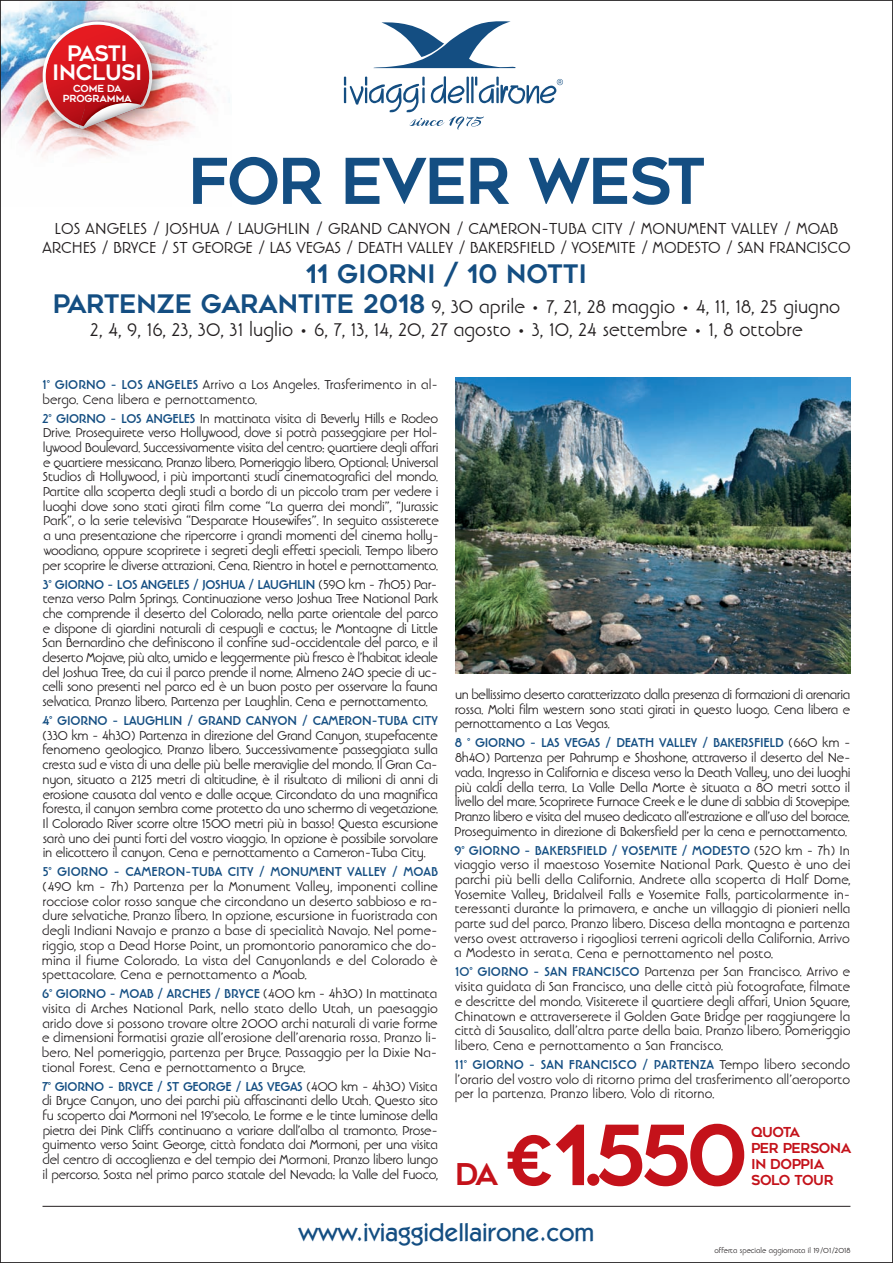
<style>
.page{position:relative;width:893px;height:1263px;background:#fff}
.page>*{position:absolute;margin:0;border:0;box-sizing:border-box;transform-origin:0 0}
.t1{font:82.5px "Geometos";color:#c4121a}
.t2{font:63px "Geometos";letter-spacing:-.035em;color:#144e82}
.t3{font:30px "Geometos";color:#c4121a}
.t4{font:500 25.5px "Itc Kabel LT";letter-spacing:-.005em;color:#144e82}
.t5{font:25.5px "Geometos";color:#144e82}
.t6{font:22.5px/22.5px "Linotype Banjoman";color:#231f20;text-align:center}
.t7{font:21.3px/19.2px "Geometos";letter-spacing:-.01em;color:#fff;text-align:center}
.t8{font:19.5px/19.5px "Linotype Banjoman";letter-spacing:-.01em;color:#231f20;text-align:center}
.t9{font:15.75px/14.7px "Linotype Banjoman";letter-spacing:-.02em;color:#231f20;text-align:justify}
.t10{font:700 15.75px "Linotype Banjoman";letter-spacing:-.01em;color:#144e82}
.t11{font:15.75px/14.7px "Linotype Banjoman";color:#231f20}
.t12{font:13.8px/15.9px "Geometos";letter-spacing:-.03em;color:#c4121a}
.t13{font:9.75px/10.1px "Geometos";letter-spacing:-.01em;color:#fff;text-align:center}
.t14{font:9px "Linotype Banjoman";color:#231f20}
.s1{font-family:"Geometos";font-size:25.5px;color:#144e82}
.s2{font-weight:700;color:#144e82}
.s3{font-size:67.5px}
</style>
<div class="page">
<img style="left:2px;top:11px;width:228px;height:125px">
<img style="left:20px;top:2px;width:160px;height:155px">
<img style="left:40px;top:24px;width:115px;height:105px">
<hr style="left:43px;top:1206px;width:807px;height:1px;background:#231f20">
<svg style="left:373px;top:21px;width:143px;height:47px"></svg>
<svg style="left:344px;top:76px;width:219px;height:54px"></svg>
<img style="left:455px;top:378px;width:395px;height:295px">
<h3 class="t7" style="left:52px;top:44px;width:92px">PASTI<br>INCLUSI</h3>
<p class="t13" style="left:63px;top:83px;width:70px">COME DA<br>PROGRAMMA</p>
<h2 class="t2" style="left:188px;top:146px;width:518px">FOR EVER WEST</h2>
<p class="t8" style="left:43px;top:220px;width:809px">LOS ANGELES / JOSHUA / LAUGHLIN / GRAND CANYON / CAMERON-TUBA CITY / MONUMENT VALLEY / MOAB<br>ARCHES / BRYCE / ST GEORGE / LAS VEGAS / DEATH VALLEY / BAKERSFIELD / YOSEMITE / MODESTO / SAN FRANCISCO</p>
<h3 class="t5" style="left:306px;top:260px;width:283px">11 GIORNI / 10 NOTTI</h3>
<h3 class="t6" style="left:53px;top:298px;width:789px"><span class="s1">PARTENZE GARANTITE 2018</span> 9, 30 aprile • 7, 21, 28 maggio • 4, 11, 18, 25 giugno<br>2, 4, 9, 16, 23, 30, 31 luglio • 6, 7, 13, 14, 20, 27 agosto • 3, 10, 24 settembre • 1, 8 ottobre</h3>
<p class="t11" style="left:43px;top:378px;width:397px"><span class="s2">1° GIORNO - LOS ANGELES</span> Arrivo a Los Angeles. Trasferimento in al&shy;bergo. Cena libera e pernottamento.</p>
<p class="t9" style="left:43px;top:412px;width:398px"><span class="s2">2° GIORNO - LOS ANGELES</span> In mattinata visita di Beverly Hills e Rodeo Drive. Proseguirete verso Hollywood, dove si potrà passeggiare per Hol&shy;lywood Boulevard. Successivamente visita del centro: quartiere degli affari e quartiere messicano. Pranzo libero. Pomeriggio libero. Optional: Universal Studios di Hollywood, i più importanti studi cinematografici del mondo.<br>Partite alla scoperta degli studi a bordo di un piccolo tram per vedere i luoghi dove sono stati girati film come “La guerra dei mondi”, “Jurassic Park”, o la serie televisiva “Desparate Housewifes”. In seguito assisterete a una presentazione che ripercorre i grandi momenti del cinema holly&shy;woodiano, oppure scoprirete i segreti degli effetti speciali. Tempo libero per scoprire le diverse attrazioni. Cena. Rientro in hotel e pernottamento.</p>
<p class="t9" style="left:42px;top:578px;width:397px"><span class="s2">3° GIORNO - LOS ANGELES / JOSHUA / LAUGHLIN</span> (590 km - 7h05) Par&shy;tenza verso Palm Springs. Continuazione verso Joshua Tree National Park che comprende il deserto del Colorado, nella parte orientale del parco e dispone di giardini naturali di cespugli e cactus; le Montagne di Little San Bernardino che definiscono il confine sud-occidentale del parco, e il deserto Mojave, più alto, umido e leggermente più fresco è l’habitat ideale del Joshua Tree, da cui il parco prende il nome. Almeno 240 specie di uc&shy;celli sono presenti nel parco ed è un buon posto per osservare la fauna selvatica. Pranzo libero. Partenza per Laughlin. Cena e pernottamento.</p>
<p class="t10" style="left:42px;top:714px;width:397px">4° GIORNO - LAUGHLIN / GRAND CANYON / CAMERON-TUBA CITY</p>
<p class="t9" style="left:42px;top:729px;width:397px">(330 km - 4h30) Partenza in direzione del Grand Canyon, stupefacente fenomeno geologico. Pranzo libero. Successivamente passeggiata sulla cresta sud e vista di una delle più belle meraviglie del mondo. Il Gran Ca&shy;nyon, situato a 2125 metri di altitudine, è il risultato di milioni di anni di erosione causata dal vento e dalle acque. Circondato da una magnifica foresta, il canyon sembra come protetto da uno schermo di vegetazione.<br>Il Colorado River scorre oltre 1500 metri più in basso! Questa escursione sarà uno dei punti forti del vostro viaggio. In opzione è possibile sorvolare in elicottero il canyon. Cena e pernottamento a Cameron-Tuba City.</p>
<p class="t10" style="left:43px;top:866px;width:397px">5° GIORNO - CAMERON-TUBA CITY / MONUMENT VALLEY / MOAB</p>
<p class="t9" style="left:42px;top:880px;width:398px">(490 km - 7h) Partenza per la Monument Valley, imponenti colline rocciose color rosso sangue che circondano un deserto sabbioso e ra&shy;dure selvatiche. Pranzo libero. In opzione, escursione in fuoristrada con degli Indiani Navajo e pranzo a base di specialità Navajo. Nel pome&shy;riggio, stop a Dead Horse Point, un promontorio panoramico che do&shy;mina il fiume Colorado. La vista del Canyonlands e del Colorado è spettacolare. Cena e pernottamento a Moab.</p>
<p class="t9" style="left:42px;top:988px;width:397px"><span class="s2">6° GIORNO - MOAB / ARCHES / BRYCE</span> (400 km - 4h30) In mattinata visita di Arches National Park, nello stato dello Utah, un paesaggio arido dove si possono trovare oltre 2000 archi naturali di varie forme e dimensioni formatisi grazie all’erosione dell’arenaria rossa. Pranzo li&shy;bero. Nel pomeriggio, partenza per Bryce. Passaggio per la Dixie Na&shy;tional Forest. Cena e pernottamento a Bryce.</p>
<p class="t9" style="left:42px;top:1080px;width:398px"><span class="s2">7° GIORNO - BRYCE / ST GEORGE / LAS VEGAS</span> (400 km - 4h30) Visita di Bryce Canyon, uno dei parchi più affascinanti dello Utah. Questo sito fu scoperto dai Mormoni nel 19°secolo. Le forme e le tinte luminose della pietra dei Pink Cliffs continuano a variare dall’alba al tramonto. Prose&shy;guimento verso Saint George, città fondata dai Mormoni, per una visita del centro di accoglienza e del tempio dei Mormoni. Pranzo libero lungo il percorso. Sosta nel primo parco statale del Nevada: la Valle del Fuoco,</p>
<p class="t9" style="left:455px;top:688px;width:397px">un bellissimo deserto caratterizzato dalla presenza di formazioni di arenaria rossa. Molti film western sono stati girati in questo luogo. Cena libera e pernottamento a Las Vegas.</p>
<p class="t9" style="left:454px;top:737px;width:398px"><span class="s2">8 ° GIORNO - LAS VEGAS / DEATH VALLEY / BAKERSFIELD</span> (660 km - 8h40) Partenza per Pahrump e Shoshone, attraverso il deserto del Ne&shy;vada. Ingresso in California e discesa verso la Death Valley, uno dei luoghi più caldi della terra. La Valle Della Morte è situata a 80 metri sotto il livello del mare. Scoprirete Furnace Creek e le dune di sabbia di Stovepipe.<br>Pranzo libero e visita del museo dedicato all’estrazione e all’uso del borace.<br>Proseguimento in direzione di Bakersfield per la cena e pernottamento.</p>
<p class="t9" style="left:454px;top:844px;width:398px"><span class="s2">9° GIORNO - BAKERSFIELD / YOSEMITE / MODESTO</span> (520 km - 7h) In viaggio verso il maestoso Yosemite National Park. Questo è uno dei parchi più belli della California. Andrete alla scoperta di Half Dome, Yosemite Valley, Bridalveil Falls e Yosemite Falls, particolarmente in&shy;teressanti durante la primavera, e anche un villaggio di pionieri nella parte sud del parco. Pranzo libero. Discesa della montagna e partenza verso ovest attraverso i rigogliosi terreni agricoli della California. Arrivo a Modesto in serata. Cena e pernottamento nel posto.</p>
<p class="t9" style="left:455px;top:966px;width:397px"><span class="s2">10° GIORNO - SAN FRANCISCO</span> Partenza per San Francisco. Arrivo e visita guidata di San Francisco, una delle città più fotografate, filmate e descritte del mondo. Visiterete il quartiere degli affari, Union Square, Chinatown e attraverserete il Golden Gate Bridge per raggiungere la città di Sausalito, dall’altra parte della baia. Pranzo libero. Pomeriggio libero. Cena e pernottamento a San Francisco.</p>
<p class="t9" style="left:455px;top:1058px;width:397px"><span class="s2">11° GIORNO - SAN FRANCISCO / PARTENZA</span> Tempo libero secondo l’orario del vostro volo di ritorno prima del trasferimento all’aeroporto per la partenza. Pranzo libero. Volo di ritorno.</p>
<h1 class="t1" style="left:506px;top:1109px;width:244px"><span class="s3">€</span>1.550</h1>
<p class="t12" style="left:751px;top:1124px;width:102px">QUOTA<br>PER PERSONA<br>IN DOPPIA<br>SOLO TOUR</p>
<h3 class="t3" style="left:455px;top:1157px;width:45px">DA</h3>
<h3 class="t4" style="left:299px;top:1223px;width:297px">www.iviaggidellairone.com</h3>
<p class="t14" style="left:714px;top:1247px;width:137px">offerta speciale aggiornata il 19/01/2018</p>
</div>
